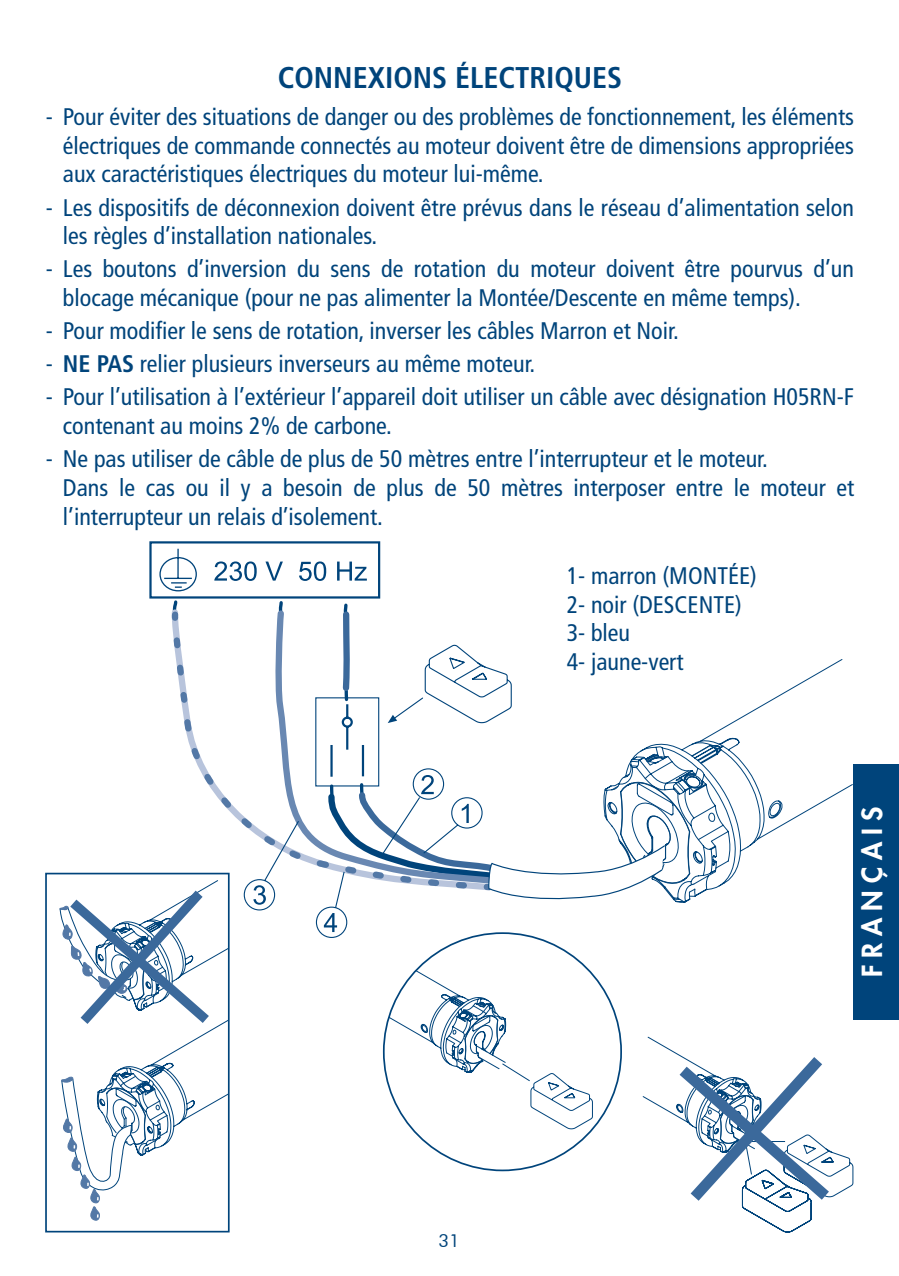
<style>
.page{position:relative;width:899px;height:1276px;background:#fff}
.page>*{position:absolute;margin:0;border:0;box-sizing:border-box;transform-origin:0 0}
.t1{font:700 condensed 30px "Frutiger LT Std";color:#00447b}
.t2{font:800 27px "Futura";letter-spacing:.255em;color:#fff}
.t3{font:condensed 24px/28.8px "Frutiger LT Std";color:#00447b}
.t4{font:18px "Futura BT";color:#00447b}
.s1{font-weight:700}
</style>
<div class="page">
<div style="left:853px;top:765px;width:46px;height:255px;background:#00447b"></div>
<svg style="left:642px;top:1036px;width:212px;height:197px"></svg>
<div style="left:45px;top:873px;width:185px;height:359px;border:2px solid #00447b"></div>
<svg style="left:387px;top:956px;width:206px;height:174px"></svg>
<svg style="left:173px;top:600px;width:5px;height:6px"></svg>
<svg style="left:496px;top:670px;width:16px;height:47px"></svg>
<svg style="left:278px;top:601px;width:70px;height:7px"></svg>
<svg style="left:171px;top:608px;width:325px;height:257px"></svg>
<svg style="left:59px;top:732px;width:247px;height:489px"></svg>
<svg style="left:159px;top:548px;width:38px;height:44px"></svg>
<svg style="left:214px;top:561px;width:153px;height:20px"></svg>
<div style="left:149px;top:541px;width:231px;height:58px;border:2px solid #00447b"></div>
<svg style="left:705px;top:659px;width:148px;height:168px"></svg>
<svg style="left:315px;top:738px;width:466px;height:200px"></svg>
<p class="t1" style="left:278px;top:60px;width:346px">CONNEXIONS ÉLECTRIQUES</p>
<p class="t3" style="left:63px;top:102px;width:792px;text-align:justify;text-indent:-17px">- Pour éviter des situations de danger ou des problèmes de fonctionnement, les éléments électriques de commande connectés au moteur doivent être de dimensions appropriées aux caractéristiques électriques du moteur lui-même.</p>
<p class="t3" style="left:63px;top:193px;width:792px;text-indent:-17px">- Les dispositifs de déconnexion doivent être prévus dans le réseau d’alimentation selon les règles d’installation nationales.</p>
<p class="t3" style="left:63px;top:255px;width:792px;text-indent:-17px">- Les boutons d’inversion du sens de rotation du moteur doivent être pourvus d’un blocage mécanique (pour ne pas alimenter la Montée/Descente en même temps).</p>
<p class="t3" style="left:46px;top:317px;width:634px">- Pour modifier le sens de rotation, inverser les câbles Marron et Noir.</p>
<p class="t3" style="left:46px;top:350px;width:491px">- <span class="s1">NE PAS</span> relier plusieurs inverseurs au même moteur.</p>
<p class="t3" style="left:63px;top:383px;width:792px;text-indent:-17px">- Pour l’utilisation à l’extérieur l’appareil doit utiliser un câble avec désignation H05RN-F contenant au moins 2% de carbone.</p>
<p class="t3" style="left:63px;top:445px;width:792px;text-indent:-17px">- Ne pas utiliser de câble de plus de 50 mètres entre l’interrupteur et le moteur.<br>Dans le cas ou il y a besoin de plus de 50 mètres interposer entre le moteur et l’interrupteur un relais d’isolement.</p>
<p class="t4" style="left:438px;top:1230px;width:23px">31</p>
<p class="t3" style="left:566px;top:561px;width:192px">1- marron (MONTÉE)</p>
<p class="t3" style="left:566px;top:590px;width:177px">2- noir (DESCENTE)</p>
<p class="t3" style="left:566px;top:619px;width:65px">3- bleu</p>
<p class="t3" style="left:566px;top:648px;width:118px">4- jaune-vert</p>
<p class="t2" style="left:854px;top:977px;width:172px;rotate:-90deg">FRANÇAIS</p>
</div>
